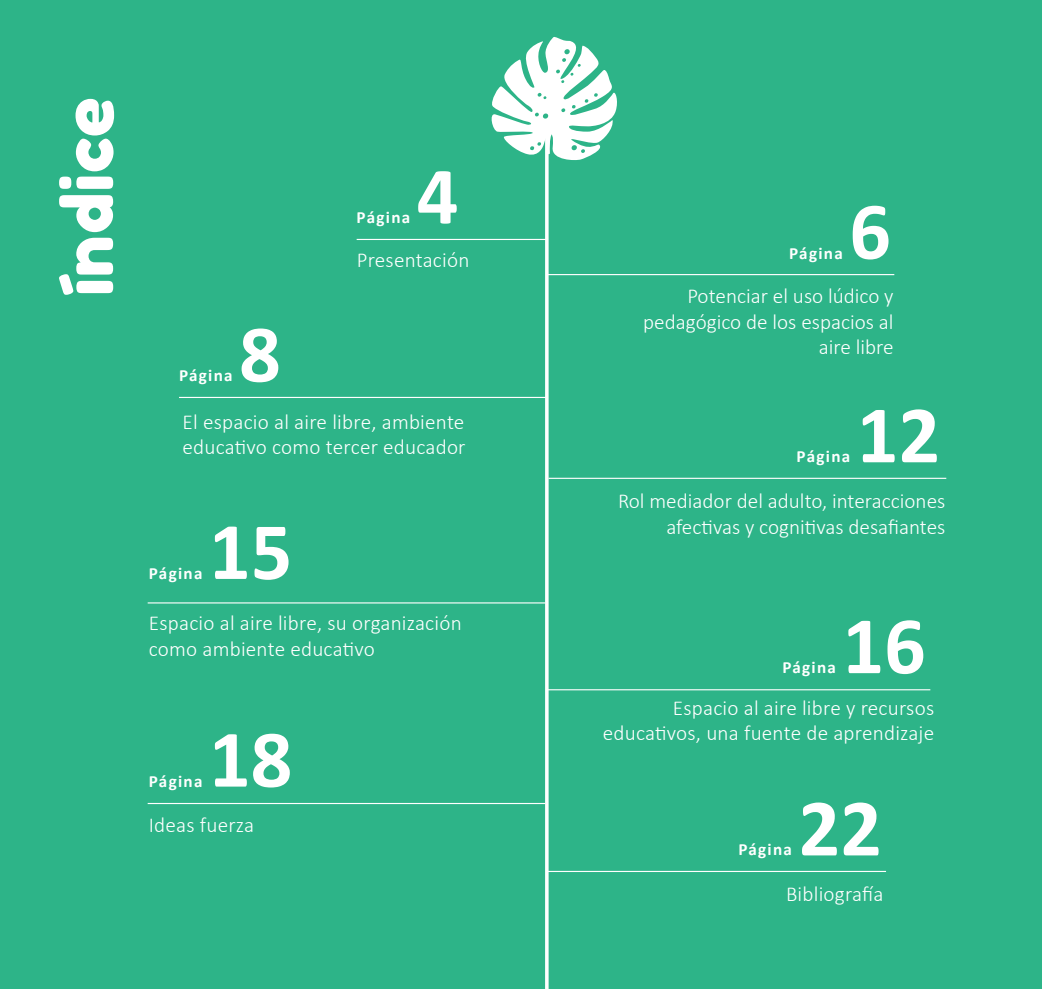
<style>
.page{position:relative;width:1042px;height:989px;background:#2db488}
.page>*{position:absolute;margin:0;border:0;box-sizing:border-box;transform-origin:0 0}
.t1{font:700 82.25px "Calibri";color:#fff}
.t2{font:70px "Fredoka One";letter-spacing:.01em;color:#fff}
.t3{font:300 21.25px/25.5px "Calibri";color:#fff;text-align:right}
.t4{font:700 17.12px "Calibri";letter-spacing:.075em;color:#fff}
</style>
<div class="page">
<hr style="left:548px;top:478px;width:398px;height:1px;background:#fff">
<hr style="left:357px;top:239px;width:190px;height:1px;background:#fff">
<hr style="left:179px;top:397px;width:368px;height:1px;background:#fff">
<hr style="left:546px;top:274px;width:348px;height:1px;background:#fff">
<hr style="left:148px;top:602px;width:397px;height:1px;background:#fff">
<hr style="left:148px;top:803px;width:397px;height:1px;background:#fff">
<hr style="left:546px;top:689px;width:384px;height:1px;background:#fff">
<hr style="left:546px;top:871px;width:340px;height:1px;background:#fff">
<hr style="left:545px;top:131px;width:3px;height:858px;background:#fff">
<svg style="left:491px;top:37px;width:126px;height:124px"></svg>
<h2 class="t2" style="left:45px;top:296px;width:200px;rotate:-90deg">índice</h2>
<p class="t4" style="left:357px;top:207px;width:55px">Página</p>
<h1 class="t1" style="left:417px;top:143px;width:43px">4</h1>
<p class="t3" style="left:357px;top:246px;width:114px">Presentación</p>
<h1 class="t1" style="left:239px;top:301px;width:43px">8</h1>
<p class="t3" style="left:182px;top:408px;width:285px;text-align:left">El espacio al aire libre, ambiente educativo como tercer educador</p>
<p class="t4" style="left:179px;top:365px;width:55px">Página</p>
<p class="t4" style="left:149px;top:562px;width:55px">Página</p>
<h1 class="t1" style="left:209px;top:499px;width:85px">15</h1>
<p class="t3" style="left:149px;top:609px;width:314px;text-align:left">Espacio al aire libre, su organización como ambiente educativo</p>
<p class="t4" style="left:149px;top:770px;width:55px">Página</p>
<h1 class="t1" style="left:209px;top:706px;width:85px">18</h1>
<p class="t3" style="left:149px;top:810px;width:107px">Ideas fuerza</p>
<h1 class="t1" style="left:849px;top:179px;width:43px">6</h1>
<p class="t3" style="left:643px;top:282px;width:252px">Potenciar el uso lúdico y pedagógico de los espacios al aire libre</p>
<p class="t4" style="left:789px;top:242px;width:55px">Página</p>
<p class="t4" style="left:796px;top:445px;width:55px">Página</p>
<h1 class="t1" style="left:857px;top:382px;width:85px">12</h1>
<p class="t3" style="left:618px;top:487px;width:329px">Rol mediador del adulto, interacciones afectivas y cognitivas desafiantes</p>
<p class="t4" style="left:782px;top:656px;width:55px">Página</p>
<h1 class="t1" style="left:842px;top:593px;width:85px">16</h1>
<p class="t3" style="left:603px;top:694px;width:333px">Espacio al aire libre y recursos educativos, una fuente de aprendizaje</p>
<p class="t4" style="left:738px;top:838px;width:55px">Página</p>
<h1 class="t1" style="left:798px;top:775px;width:85px">22</h1>
<p class="t3" style="left:786px;top:879px;width:99px">Bibliografía</p>
</div>
